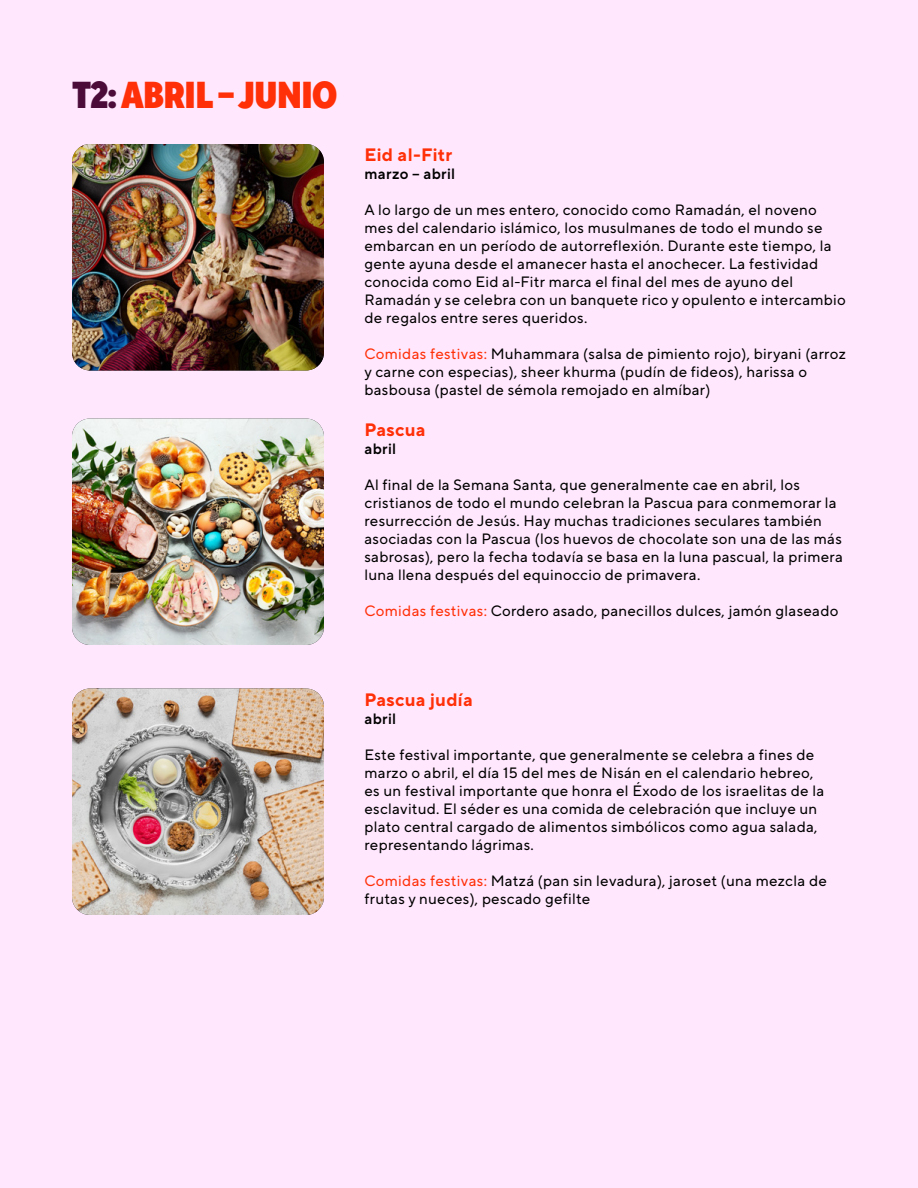
<style>
.page{position:relative;width:918px;height:1188px;background:#ffe8fe}
.page>*{position:absolute;margin:0;border:0;box-sizing:border-box;transform-origin:0 0}
.t1{font:900 37.5px "TT Norms Pro Cond";letter-spacing:-.03em;color:#ff3008}
.t2{font:700 18px "TT Norms Pro";letter-spacing:.02em;color:#ff3008}
.t3{font:15px/18px "TT Norms Pro";letter-spacing:.02em;color:#000}
.t4{font:600 15px "TT Norms Pro";letter-spacing:.02em;color:#000}
.s1{color:#4c0c3a}
.s2{color:#ff3008}
</style>
<div class="page">
<img style="left:72px;top:144px;width:252px;height:226px">
<img style="left:72px;top:418px;width:252px;height:227px">
<img style="left:72px;top:688px;width:252px;height:227px">
<h1 class="t1" style="left:72px;top:66px;width:267px"><span class="s1">T2:</span> ABRIL – JUNIO</h1>
<p class="t2" style="left:364px;top:141px;width:89px">Eid al-Fitr</p>
<p class="t4" style="left:364px;top:163px;width:92px">marzo – abril</p>
<p class="t3" style="left:364px;top:200px;width:483px">A lo largo de un mes entero, conocido como Ramadán, el noveno mes del calendario islámico, los musulmanes de todo el mundo se embarcan en un período de autorreflexión. Durante este tiempo, la gente ayuna desde el amanecer hasta el anochecer. La festividad conocida como Eid al-Fitr marca el final del mes de ayuno del Ramadán y se celebra con un banquete rico y opulento e intercambio de regalos entre seres queridos.</p>
<p class="t3" style="left:364px;top:344px;width:483px"><span class="s2">Comidas festivas:</span> Muhammara (salsa de pimiento rojo), biryani (arroz y carne con especias), sheer khurma (pudín de fideos), harissa o basbousa (pastel de sémola remojado en almíbar)</p>
<p class="t2" style="left:364px;top:416px;width:63px">Pascua</p>
<p class="t4" style="left:364px;top:437px;width:33px">abril</p>
<p class="t3" style="left:364px;top:474px;width:480px">Al final de la Semana Santa, que generalmente cae en abril, los cristianos de todo el mundo celebran la Pascua para conmemorar la resurrección de Jesús. Hay muchas tradiciones seculares también asociadas con la Pascua (los huevos de chocolate son una de las más sabrosas), pero la fecha todavía se basa en la luna pascual, la primera luna llena después del equinoccio de primavera.</p>
<p class="t3" style="left:364px;top:600px;width:475px"><span class="s2">Comidas festivas:</span> Cordero asado, panecillos dulces, jamón glaseado</p>
<p class="t2" style="left:364px;top:686px;width:110px">Pascua judía</p>
<p class="t4" style="left:364px;top:707px;width:33px">abril</p>
<p class="t3" style="left:364px;top:744px;width:461px">Este festival importante, que generalmente se celebra a fines de marzo o abril, el día 15 del mes de Nisán en el calendario hebreo, es un festival importante que honra el Éxodo de los israelitas de la esclavitud. El séder es una comida de celebración que incluye un plato central cargado de alimentos simbólicos como agua salada, representando lágrimas.</p>
<p class="t3" style="left:364px;top:870px;width:464px"><span class="s2">Comidas festivas:</span> Matzá (pan sin levadura), jaroset (una mezcla de frutas y nueces), pescado gefilte</p>
</div>
